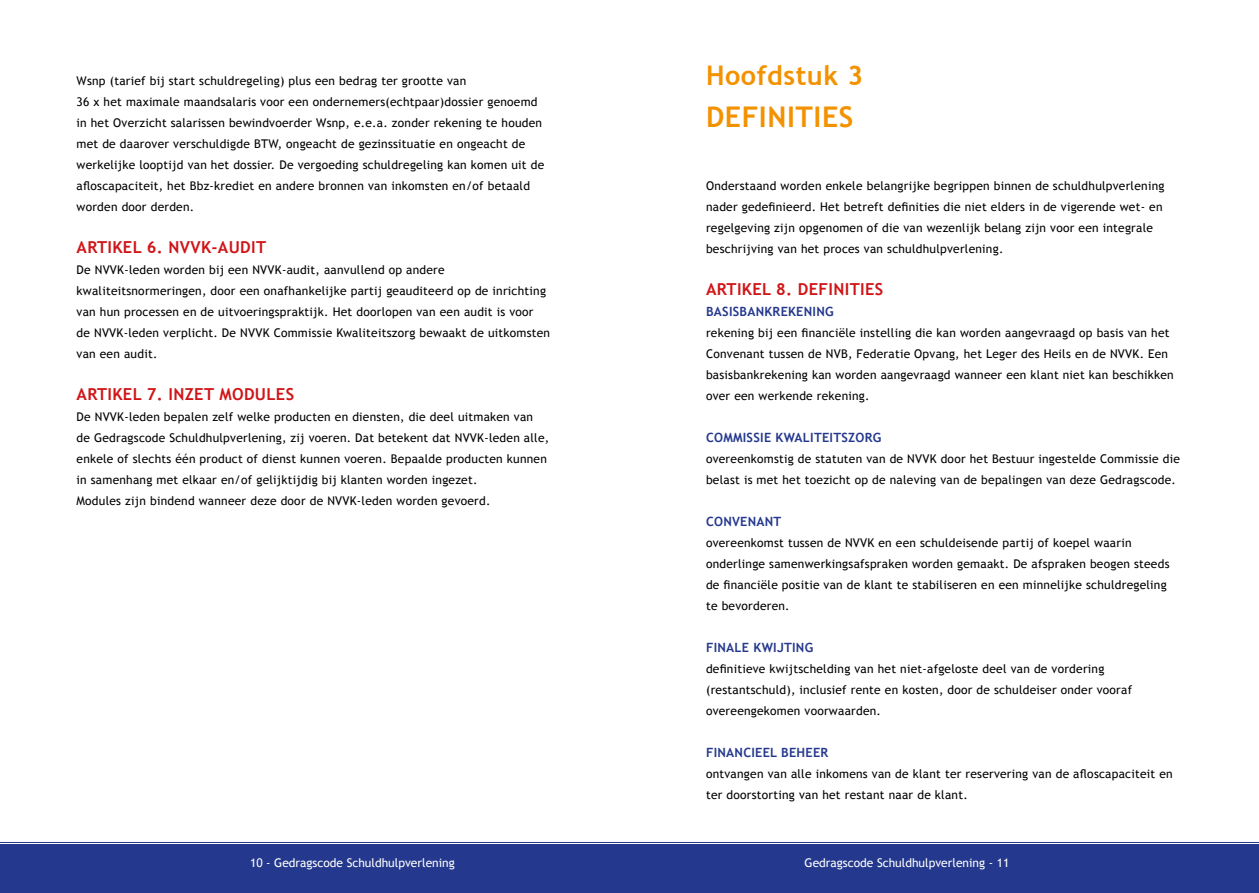
<style>
.page{position:relative;width:1259px;height:893px;background:#fff}
.page>*{position:absolute;margin:0;border:0;box-sizing:border-box;transform-origin:0 0}
.t1{font:700 28.5px "Trebuchet MS";letter-spacing:.02em;color:#f39200}
.t2{font:700 27px "Trebuchet MS";letter-spacing:.02em;color:#f39200}
.t3{font:700 16.5px "Trebuchet MS";letter-spacing:.02em;color:#d01518}
.t4{font:700 12.75px "Trebuchet MS";letter-spacing:.02em;color:#24388d}
.t5{font:12px/21px "Trebuchet MS";letter-spacing:.02em;color:#000}
.t6{font:12px "Trebuchet MS";color:#fff}
</style>
<div class="page">
<div style="left:0;top:844px;width:629px;height:49px;background:#24388d"></div>
<div style="left:629px;top:844px;width:630px;height:49px;background:#24388d"></div>
<hr style="left:0;top:842px;width:629px;height:1px;background:#24388d">
<hr style="left:629px;top:842px;width:630px;height:1px;background:#24388d">
<p class="t5" style="left:77px;top:70px;width:469px">Wsnp (tarief bij start schuldregeling) plus een bedrag ter grootte van<br>36 x het maximale maandsalaris voor een ondernemers(echtpaar)dossier genoemd in het Overzicht salarissen bewindvoerder Wsnp, e.e.a. zonder rekening te houden met de daarover verschuldigde BTW, ongeacht de gezinssituatie en ongeacht de werkelijke looptijd van het dossier. De vergoeding schuldregeling kan komen uit de afloscapaciteit, het Bbz-krediet en andere bronnen van inkomsten en/of betaald worden door derden.</p>
<h3 class="t3" style="left:77px;top:237px;width:191px">ARTIKEL 6. NVVK-AUDIT</h3>
<p class="t5" style="left:77px;top:259px;width:475px">De NVVK-leden worden bij een NVVK-audit, aanvullend op andere kwaliteitsnormeringen, door een onafhankelijke partij geauditeerd op de inrichting van hun processen en de uitvoeringspraktijk. Het doorlopen van een audit is voor<br>de NVVK-leden verplicht. De NVVK Commissie Kwaliteitszorg bewaakt de uitkomsten van een audit.</p>
<h3 class="t3" style="left:77px;top:384px;width:219px">ARTIKEL 7. INZET MODULES</h3>
<p class="t5" style="left:77px;top:406px;width:474px">De NVVK-leden bepalen zelf welke producten en diensten, die deel uitmaken van de Gedragscode Schuldhulpverlening, zij voeren. Dat betekent dat NVVK-leden alle, enkele of slechts één product of dienst kunnen voeren. Bepaalde producten kunnen in samenhang met elkaar en/of gelijktijdig bij klanten worden ingezet.<br>Modules zijn bindend wanneer deze door de NVVK-leden worden gevoerd.</p>
<h2 class="t2" style="left:706px;top:58px;width:159px">Hoofdstuk 3</h2>
<h1 class="t1" style="left:706px;top:99px;width:149px">DEFINITIES</h1>
<p class="t5" style="left:706px;top:175px;width:460px">Onderstaand worden enkele belangrijke begrippen binnen de schuldhulpverlening nader gedefinieerd. Het betreft definities die niet elders in de vigerende wet- en regelgeving zijn opgenomen of die van wezenlijk belang zijn voor een integrale beschrijving van het proces van schuldhulpverlening.</p>
<h3 class="t3" style="left:706px;top:279px;width:179px">ARTIKEL 8. DEFINITIES</h3>
<p class="t4" style="left:706px;top:303px;width:129px">BASISBANKREKENING</p>
<p class="t5" style="left:706px;top:322px;width:469px">rekening bij een financiële instelling die kan worden aangevraagd op basis van het Convenant tussen de NVB, Federatie Opvang, het Leger des Heils en de NVVK. Een basisbankrekening kan worden aangevraagd wanneer een klant niet kan beschikken over een werkende rekening.</p>
<p class="t4" style="left:706px;top:429px;width:177px">COMMISSIE KWALITEITSZORG</p>
<p class="t5" style="left:706px;top:448px;width:475px">overeenkomstig de statuten van de NVVK door het Bestuur ingestelde Commissie die belast is met het toezicht op de naleving van de bepalingen van deze Gedragscode.</p>
<p class="t4" style="left:706px;top:513px;width:77px">CONVENANT</p>
<p class="t5" style="left:706px;top:532px;width:465px">overeenkomst tussen de NVVK en een schuldeisende partij of koepel waarin onderlinge samenwerkingsafspraken worden gemaakt. De afspraken beogen steeds de financiële positie van de klant te stabiliseren en een minnelijke schuldregeling te bevorderen.</p>
<p class="t4" style="left:706px;top:639px;width:109px">FINALE KWIJTING</p>
<p class="t5" style="left:706px;top:658px;width:427px">definitieve kwijtschelding van het niet-afgeloste deel van de vordering (restantschuld), inclusief rente en kosten, door de schuldeiser onder vooraf overeengekomen voorwaarden.</p>
<p class="t4" style="left:706px;top:744px;width:124px">FINANCIEEL BEHEER</p>
<p class="t5" style="left:706px;top:763px;width:468px">ontvangen van alle inkomens van de klant ter reservering van de afloscapaciteit en ter doorstorting van het restant naar de klant.</p>
<p class="t6" style="left:250px;top:855px;width:206px">10 - Gedragscode Schuldhulpverlening</p>
<p class="t6" style="left:804px;top:855px;width:206px">Gedragscode Schuldhulpverlening - 11</p>
</div>
